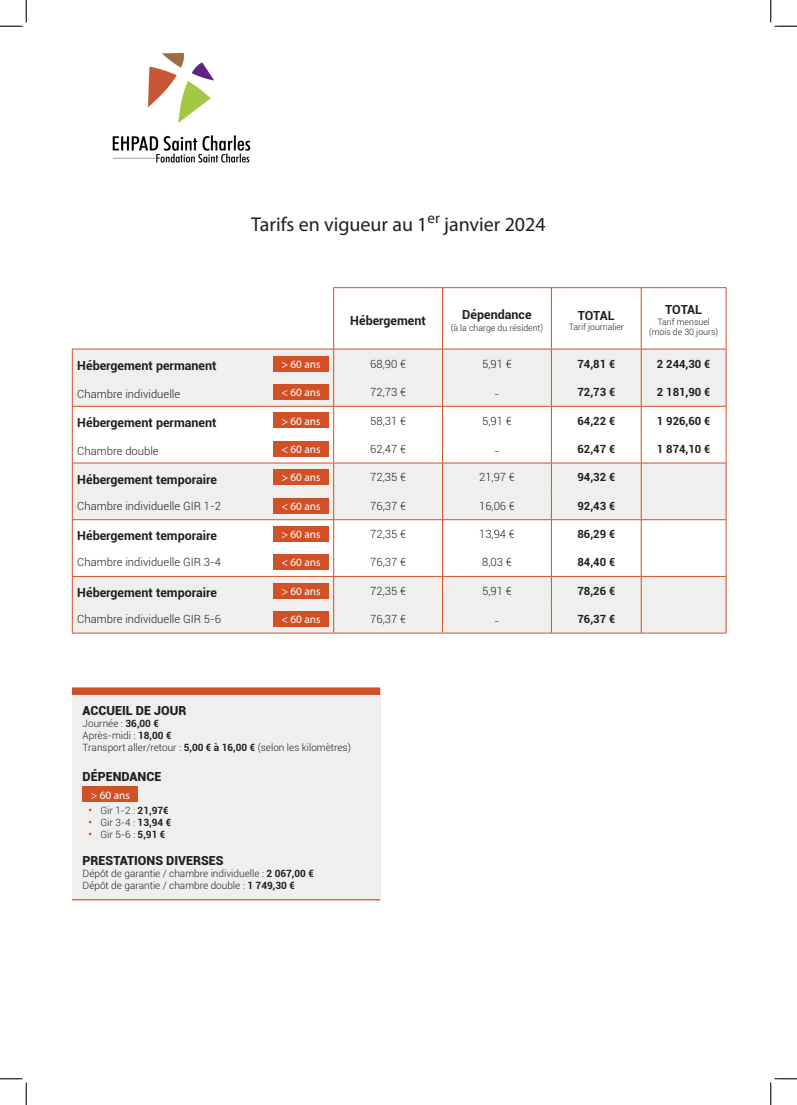
<style>
.page{position:relative;width:797px;height:1105px;background:#fff}
.page>*{position:absolute;margin:0;border:0;box-sizing:border-box;transform-origin:0 0}
.t1{font:20px "Myriad Pro";color:#231f20}
.t2{font:700 12.5px "Roboto";color:#231f20}
.t3{font:900 12.5px "Roboto";color:#231f20}
.t4{font:300 11.25px "Roboto";color:#231f20}
.t5{font:700 11.25px "Roboto";color:#231f20}
.t6{font:11.25px "Myriad Pro";color:#fff}
.t7{font:300 10px/12px "Roboto";color:#231f20}
.t8{font:300 8.75px/10.5px "Roboto";color:#231f20;text-align:center}
.s1{font-weight:700}
.s2{font-weight:700;color:#d15127}
</style>
<div class="page">
<svg style="left:73px;top:350px;width:652px;height:283px;fill:#efefed"></svg>
<svg style="left:73px;top:520px;width:652px;height:56px"></svg>
<hr style="left:333px;top:287px;width:109px;height:1px;background:#d15127">
<hr style="left:333px;top:288px;width:1px;height:61px;background:#d15127">
<hr style="left:442px;top:287px;width:109px;height:1px;background:#d15127">
<hr style="left:442px;top:288px;width:1px;height:61px;background:#d15127">
<hr style="left:551px;top:287px;width:90px;height:1px;background:#d15127">
<hr style="left:551px;top:288px;width:1px;height:61px;background:#d15127">
<hr style="left:641px;top:287px;width:85px;height:1px;background:#d15127">
<hr style="left:641px;top:288px;width:1px;height:61px;background:#d15127">
<hr style="left:725px;top:288px;width:1px;height:61px;background:#d15127">
<hr style="left:72px;top:349px;width:196px;height:1px;background:#d15127">
<hr style="left:268px;top:349px;width:66px;height:1px;background:#d15127">
<hr style="left:72px;top:406px;width:196px;height:1px;background:#d15127">
<hr style="left:268px;top:406px;width:66px;height:1px;background:#d15127">
<hr style="left:72px;top:463px;width:196px;height:1px;background:#d15127">
<hr style="left:268px;top:463px;width:66px;height:1px;background:#d15127">
<hr style="left:72px;top:519px;width:196px;height:1px;background:#d15127">
<hr style="left:268px;top:519px;width:66px;height:1px;background:#d15127">
<hr style="left:72px;top:576px;width:196px;height:1px;background:#d15127">
<hr style="left:268px;top:576px;width:66px;height:1px;background:#d15127">
<svg style="left:72px;top:349px;width:1px;height:284px"></svg>
<hr style="left:72px;top:633px;width:196px;height:1px;background:#d15127">
<hr style="left:268px;top:633px;width:66px;height:1px;background:#d15127">
<hr style="left:334px;top:349px;width:108px;height:1px;background:#d15127">
<hr style="left:442px;top:349px;width:109px;height:1px;background:#d15127">
<hr style="left:551px;top:349px;width:90px;height:1px;background:#d15127">
<hr style="left:641px;top:349px;width:85px;height:1px;background:#d15127">
<hr style="left:334px;top:406px;width:108px;height:1px;background:#d15127">
<hr style="left:442px;top:406px;width:109px;height:1px;background:#d15127">
<hr style="left:551px;top:406px;width:90px;height:1px;background:#d15127">
<hr style="left:641px;top:406px;width:85px;height:1px;background:#d15127">
<hr style="left:442px;top:576px;width:109px;height:1px;background:#d15127">
<hr style="left:551px;top:576px;width:90px;height:1px;background:#d15127">
<hr style="left:641px;top:576px;width:85px;height:1px;background:#d15127">
<hr style="left:442px;top:633px;width:109px;height:1px;background:#d15127">
<hr style="left:551px;top:633px;width:90px;height:1px;background:#d15127">
<hr style="left:641px;top:633px;width:85px;height:1px;background:#d15127">
<hr style="left:334px;top:463px;width:108px;height:1px;background:#d15127">
<hr style="left:442px;top:463px;width:109px;height:1px;background:#d15127">
<hr style="left:551px;top:463px;width:90px;height:1px;background:#d15127">
<hr style="left:641px;top:463px;width:85px;height:1px;background:#d15127">
<svg style="left:551px;top:349px;width:1px;height:284px"></svg>
<svg style="left:641px;top:349px;width:1px;height:284px"></svg>
<svg style="left:725px;top:349px;width:1px;height:284px"></svg>
<hr style="left:334px;top:519px;width:108px;height:1px;background:#d15127">
<hr style="left:442px;top:519px;width:109px;height:1px;background:#d15127">
<hr style="left:551px;top:519px;width:90px;height:1px;background:#d15127">
<hr style="left:641px;top:519px;width:85px;height:1px;background:#d15127">
<hr style="left:334px;top:576px;width:108px;height:1px;background:#d15127">
<svg style="left:333px;top:349px;width:1px;height:284px"></svg>
<svg style="left:442px;top:349px;width:1px;height:284px"></svg>
<hr style="left:334px;top:633px;width:108px;height:1px;background:#d15127">
<div style="left:273px;top:356px;width:56px;height:15px;background:#d15127"></div>
<div style="left:273px;top:384px;width:56px;height:16px;background:#d15127"></div>
<div style="left:273px;top:413px;width:56px;height:15px;background:#d15127"></div>
<div style="left:273px;top:441px;width:56px;height:16px;background:#d15127"></div>
<div style="left:273px;top:469px;width:56px;height:16px;background:#d15127"></div>
<div style="left:273px;top:498px;width:56px;height:15px;background:#d15127"></div>
<div style="left:273px;top:526px;width:56px;height:16px;background:#d15127"></div>
<div style="left:273px;top:554px;width:56px;height:16px;background:#d15127"></div>
<div style="left:273px;top:583px;width:56px;height:15px;background:#d15127"></div>
<div style="left:273px;top:611px;width:56px;height:16px;background:#d15127"></div>
<div style="left:72px;top:691px;width:308px;height:209px;background:#efefed"></div>
<div style="left:72px;top:687px;width:308px;height:8px;background:#d15127"></div>
<hr style="left:72px;top:899px;width:308px;height:1px;background:#d15127">
<div style="left:83px;top:787px;width:55px;height:15px;background:#d15127"></div>
<img style="left:112px;top:52px;width:139px;height:111px">
<svg style="left:0;top:0;width:27px;height:27px"></svg>
<svg style="left:0;top:1078px;width:27px;height:27px"></svg>
<svg style="left:770px;top:0;width:27px;height:27px"></svg>
<svg style="left:770px;top:1078px;width:27px;height:27px"></svg>
<p class="t1" style="left:251px;top:212px;width:296px">Tarifs en vigueur au 1<sup>er</sup> janvier 2024</p>
<p class="t2" style="left:350px;top:312px;width:77px">Hébergement</p>
<p class="t2" style="left:462px;top:306px;width:71px">Dépendance</p>
<p class="t8" style="left:451px;top:322px;width:94px">(à la charge du résident)</p>
<p class="t2" style="left:578px;top:306px;width:38px">TOTAL</p>
<p class="t8" style="left:568px;top:321px;width:57px">Tarif journalier</p>
<p class="t2" style="left:665px;top:301px;width:38px">TOTAL</p>
<p class="t8" style="left:649px;top:316px;width:71px">Tarif mensuel (mois de 30 jours)</p>
<p class="t2" style="left:77px;top:357px;width:141px">Hébergement permanent</p>
<p class="t6" style="left:281px;top:357px;width:41px">&gt; 60 ans</p>
<p class="t4" style="left:370px;top:356px;width:37px">68,90 €</p>
<p class="t4" style="left:482px;top:356px;width:31px">5,91 €</p>
<p class="t5" style="left:577px;top:356px;width:39px">74,81 €</p>
<p class="t5" style="left:657px;top:356px;width:55px">2 244,30 €</p>
<p class="t4" style="left:77px;top:386px;width:104px">Chambre individuelle</p>
<p class="t6" style="left:281px;top:386px;width:41px">&lt; 60 ans</p>
<p class="t4" style="left:370px;top:385px;width:37px">72,73 €</p>
<p class="t4" style="left:494px;top:386px;width:6px">-</p>
<p class="t5" style="left:577px;top:384px;width:39px">72,73 €</p>
<p class="t5" style="left:657px;top:384px;width:55px">2 181,90 €</p>
<p class="t2" style="left:77px;top:414px;width:141px">Hébergement permanent</p>
<p class="t6" style="left:281px;top:414px;width:41px">&gt; 60 ans</p>
<p class="t4" style="left:370px;top:413px;width:37px">58,31 €</p>
<p class="t4" style="left:482px;top:413px;width:31px">5,91 €</p>
<p class="t5" style="left:577px;top:413px;width:39px">64,22 €</p>
<p class="t5" style="left:657px;top:413px;width:55px">1 926,60 €</p>
<p class="t4" style="left:77px;top:443px;width:83px">Chambre double</p>
<p class="t6" style="left:281px;top:442px;width:41px">&lt; 60 ans</p>
<p class="t4" style="left:370px;top:441px;width:37px">62,47 €</p>
<p class="t4" style="left:494px;top:443px;width:6px">-</p>
<p class="t5" style="left:577px;top:441px;width:39px">62,47 €</p>
<p class="t5" style="left:657px;top:441px;width:55px">1 874,10 €</p>
<p class="t2" style="left:77px;top:470px;width:141px">Hébergement temporaire</p>
<p class="t6" style="left:281px;top:471px;width:41px">&gt; 60 ans</p>
<p class="t4" style="left:370px;top:470px;width:37px">72,35 €</p>
<p class="t4" style="left:479px;top:470px;width:37px">21,97 €</p>
<p class="t5" style="left:577px;top:469px;width:39px">94,32 €</p>
<p class="t4" style="left:77px;top:498px;width:145px">Chambre individuelle GIR 1-2</p>
<p class="t6" style="left:281px;top:499px;width:41px">&lt; 60 ans</p>
<p class="t4" style="left:370px;top:498px;width:37px">76,37 €</p>
<p class="t4" style="left:479px;top:498px;width:37px">16,06 €</p>
<p class="t5" style="left:577px;top:498px;width:39px">92,43 €</p>
<p class="t2" style="left:77px;top:527px;width:141px">Hébergement temporaire</p>
<p class="t6" style="left:281px;top:527px;width:41px">&gt; 60 ans</p>
<p class="t4" style="left:370px;top:526px;width:37px">72,35 €</p>
<p class="t4" style="left:479px;top:526px;width:37px">13,94 €</p>
<p class="t5" style="left:577px;top:526px;width:39px">86,29 €</p>
<p class="t4" style="left:77px;top:555px;width:145px">Chambre individuelle GIR 3-4</p>
<p class="t6" style="left:281px;top:556px;width:41px">&lt; 60 ans</p>
<p class="t4" style="left:370px;top:555px;width:37px">76,37 €</p>
<p class="t4" style="left:482px;top:555px;width:31px">8,03 €</p>
<p class="t5" style="left:577px;top:554px;width:39px">84,40 €</p>
<p class="t2" style="left:77px;top:584px;width:141px">Hébergement temporaire</p>
<p class="t6" style="left:281px;top:584px;width:41px">&gt; 60 ans</p>
<p class="t4" style="left:370px;top:583px;width:37px">72,35 €</p>
<p class="t4" style="left:482px;top:583px;width:31px">5,91 €</p>
<p class="t5" style="left:577px;top:583px;width:39px">78,26 €</p>
<p class="t4" style="left:77px;top:611px;width:145px">Chambre individuelle GIR 5-6</p>
<p class="t6" style="left:281px;top:612px;width:41px">&lt; 60 ans</p>
<p class="t4" style="left:370px;top:611px;width:37px">76,37 €</p>
<p class="t4" style="left:494px;top:613px;width:6px">-</p>
<p class="t5" style="left:577px;top:611px;width:39px">76,37 €</p>
<p class="t3" style="left:83px;top:702px;width:105px">ACCUEIL DE JOUR</p>
<p class="t7" style="left:83px;top:717px;width:90px">Journée : <span class="s1">36,00 €<br></span>Après-midi : <span class="s1">18,00 €</span></p>
<p class="t7" style="left:83px;top:741px;width:270px">Transport aller/retour : <span class="s1">5,00 € à 16,00 €</span> (selon les kilomètres)</p>
<p class="t3" style="left:83px;top:768px;width:80px">DÉPENDANCE</p>
<p class="t6" style="left:91px;top:788px;width:41px">&gt; 60 ans</p>
<p class="t7" style="left:88px;top:804px;width:82px"><span class="s2">•</span> Gir 1-2 : <span class="s1">21,97€</span></p>
<p class="t7" style="left:88px;top:816px;width:84px"><span class="s2">•</span> Gir 3-4 : <span class="s1">13,94 €</span></p>
<p class="t7" style="left:88px;top:828px;width:78px"><span class="s2">•</span> Gir 5-6 : <span class="s1">5,91 €</span></p>
<p class="t3" style="left:83px;top:852px;width:142px">PRESTATIONS DIVERSES</p>
<p class="t7" style="left:83px;top:867px;width:233px">Dépôt de garantie / chambre individuelle : <span class="s1">2 067,00 €</span></p>
<p class="t7" style="left:83px;top:879px;width:214px">Dépôt de garantie / chambre double : <span class="s1">1 749,30 €</span></p>
</div>
